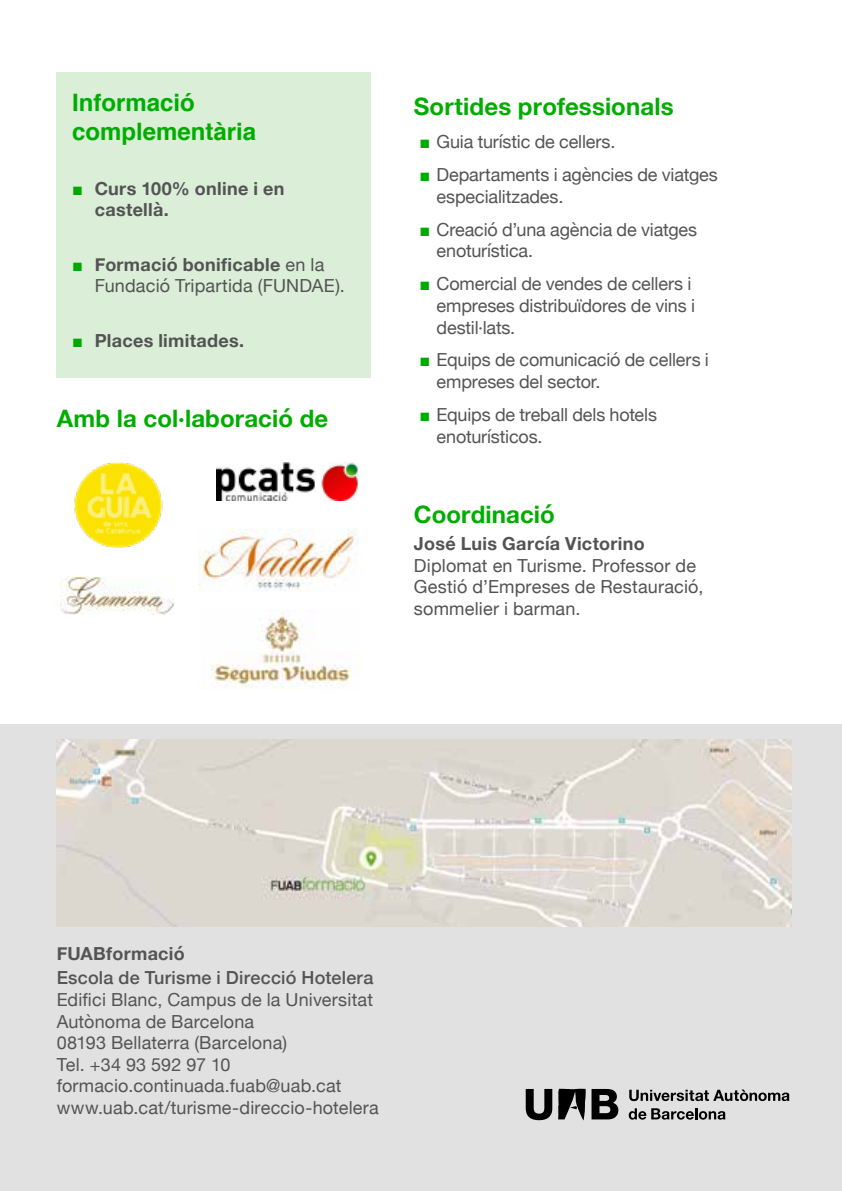
<style>
.page{position:relative;width:842px;height:1191px;background:#fff}
.page>*{position:absolute;margin:0;border:0;box-sizing:border-box;transform-origin:0 0}
.t1{font:700 24px "Helvetica Neue";letter-spacing:.005em;color:#00ad00}
.t2{font:700 24px/28.8px "Helvetica";color:#00ad00}
.t3{font:18px/21.6px "Helvetica Neue";letter-spacing:-.005em;color:#555454}
.t4{font:18px/21.6px "Helvetica Neue";letter-spacing:.01em;color:#535353}
.t5{font:700 18px/21.6px "Helvetica Neue";letter-spacing:.02em;color:#535353}
.t6{font:500 18px "Helvetica Neue";letter-spacing:.01em;color:#555454}
.t7{font:700 18px "Helvetica Neue";letter-spacing:.015em;color:#555454}
.s1{font-family:"Arial";font-weight:400;color:#00a900}
.s2{font-family:"Arial";color:#00a900}
.s3{font-weight:700}
</style>
<div class="page">
<div style="left:0;top:724px;width:842px;height:467px;background:#e2e1e2"></div>
<svg style="left:629px;top:1089px;width:160px;height:12px"></svg>
<svg style="left:629px;top:1108px;width:96px;height:11px"></svg>
<svg style="left:526px;top:1088px;width:92px;height:32px"></svg>
<img style="left:57px;top:740px;width:734px;height:187px">
<div style="left:57px;top:72px;width:314px;height:306px;background:#daeed8"></div>
<img style="left:74px;top:462px;width:89px;height:85px">
<img style="left:217px;top:462px;width:142px;height:38px">
<img style="left:199px;top:528px;width:160px;height:63px">
<img style="left:61px;top:577px;width:114px;height:37px">
<img style="left:210px;top:609px;width:149px;height:80px">
<h1 class="t2" style="left:72px;top:89px;width:186px">Informació complementària</h1>
<p class="t5" style="left:95px;top:178px;width:191px;text-indent:-23px"><span class="s1">■</span> Curs 100% online i en castellà.</p>
<p class="t4" style="left:95px;top:255px;width:252px;text-indent:-23px"><span class="s2">■</span> <span class="s3">Formació bonificable</span> en la<br>Fundació Tripartida (FUNDAE).</p>
<p class="t5" style="left:72px;top:330px;width:174px"><span class="s1">■</span> Places limitades.</p>
<h1 class="t1" style="left:57px;top:399px;width:273px">Amb la col·laboració de</h1>
<h1 class="t1" style="left:414px;top:88px;width:261px">Sortides professionals</h1>
<p class="t3" style="left:420px;top:132px;width:197px"><span class="s2">■</span> Guia turístic de cellers.</p>
<p class="t3" style="left:437px;top:165px;width:283px;text-indent:-17px"><span class="s2">■</span> Departaments i agències de viatges especialitzades.</p>
<p class="t3" style="left:437px;top:219px;width:262px;text-indent:-17px"><span class="s2">■</span> Creació d’una agència de viatges enoturística.</p>
<p class="t3" style="left:437px;top:274px;width:260px;text-indent:-17px"><span class="s2">■</span> Comercial de vendes de cellers i empreses distribuïdores de vins i destil·lats.</p>
<p class="t3" style="left:437px;top:350px;width:274px;text-indent:-17px"><span class="s2">■</span> Equips de comunicació de cellers i empreses del sector.</p>
<p class="t3" style="left:437px;top:405px;width:222px;text-indent:-17px"><span class="s2">■</span> Equips de treball dels hotels enoturísticos.</p>
<h1 class="t1" style="left:414px;top:495px;width:142px">Coordinació</h1>
<p class="t5" style="left:414px;top:533px;width:232px">José Luis García Victorino</p>
<p class="t4" style="left:414px;top:555px;width:291px">Diplomat en Turisme. Professor de<br>Gestió d’Empreses de Restauració, sommelier i barman.</p>
<p class="t7" style="left:57px;top:940px;width:130px">FUABformació</p>
<p class="t6" style="left:57px;top:963px;width:318px">Escola de Turisme i Direcció Hotelera</p>
<p class="t3" style="left:57px;top:990px;width:324px">Edifici Blanc, Campus de la Universitat<br>Autònoma de Barcelona<br>08193 Bellaterra (Barcelona)<br>Tel. +34 93 592 97 10 formacio.continuada.fuab@uab.cat www.uab.cat/turisme-direccio-hotelera</p>
</div>
